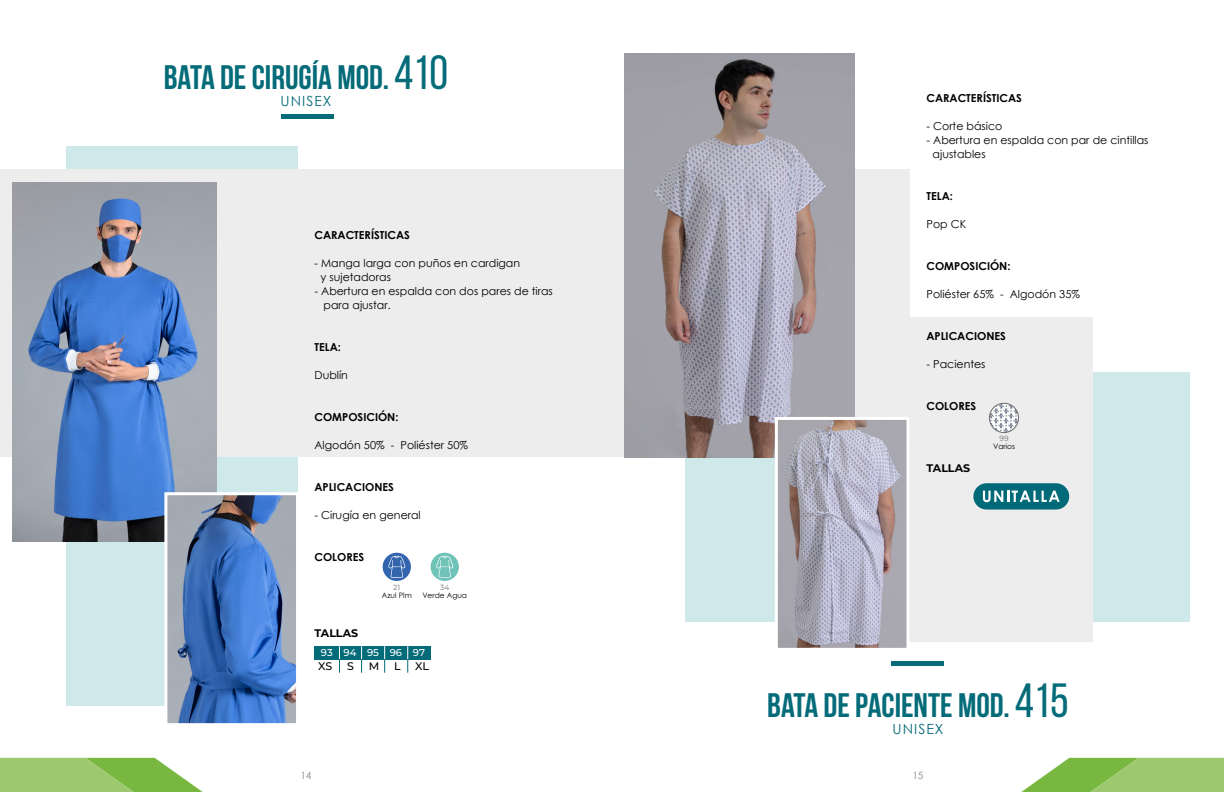
<style>
.page{position:relative;width:1224px;height:792px;background:#fff}
.page>*{position:absolute;margin:0;border:0;box-sizing:border-box;transform-origin:0 0}
.t1{font:700 34px "Bebas Neue";color:#046b79}
.t2{font:14px "Century Gothic";letter-spacing:.075em;color:#046b79}
.t3{font:11px/14px "Century Gothic";color:#000}
.t4{font:700 11px "Century Gothic";color:#000}
.t5{font:700 11px "Montserrat";color:#000}
.t6{font:500 11px "Montserrat";color:#000}
.t7{font:500 10px "Montserrat";color:#fff}
.t8{font:10px "Century Gothic";color:#878787}
.t9{font:7.5px "Century Gothic";color:#000}
.t10{font:7.5px "Montserrat";color:#706f6f}
.s1{font-weight:400;font-size:48px}
</style>
<div class="page">
<div style="left:686px;top:372px;width:504px;height:250px;background:#cfe9eb"></div>
<div style="left:66px;top:146px;width:231px;height:560px;background:#cfe9eb"></div>
<div style="left:0;top:170px;width:909px;height:287px;background:#ededed"></div>
<div style="left:778px;top:317px;width:314px;height:325px;background:#ededed"></div>
<img style="left:12px;top:183px;width:205px;height:358px">
<img style="left:624px;top:53px;width:230px;height:404px">
<hr style="left:281px;top:115px;width:53px;height:4px;background:#046b79">
<hr style="left:892px;top:662px;width:52px;height:4px;background:#046b79">
<svg style="left:1021px;top:758px;width:203px;height:34px;background:#9cc970"></svg>
<svg style="left:0;top:758px;width:203px;height:34px;background:#9cc970"></svg>
<div style="left:315px;top:646px;width:116px;height:13px;background:#046b79"></div>
<svg style="left:339px;top:646px;width:1px;height:27px"></svg>
<svg style="left:361px;top:646px;width:1px;height:27px"></svg>
<svg style="left:384px;top:646px;width:1px;height:27px"></svg>
<svg style="left:407px;top:646px;width:1px;height:27px"></svg>
<div style="left:973px;top:483px;width:96px;height:27px;background:#006a78;border-radius:13px"></div>
<svg style="left:983px;top:491px;width:77px;height:11px"></svg>
<div style="left:383px;top:553px;width:28px;height:28px;background:#3365ae;border-radius:50%"></div>
<svg style="left:388px;top:556px;width:17px;height:22px"></svg>
<div style="left:431px;top:553px;width:28px;height:28px;background:#70c3b8;border-radius:50%"></div>
<svg style="left:436px;top:556px;width:17px;height:22px"></svg>
<img style="left:989px;top:403px;width:30px;height:30px">
<div style="left:989px;top:403px;width:30px;height:30px;border:1px solid #6d6d6d;border-radius:50%"></div>
<img style="left:168px;top:496px;width:127px;height:226px">
<div style="left:164px;top:492px;width:135px;height:234px;border:3px solid #fff"></div>
<img style="left:779px;top:421px;width:126px;height:226px">
<div style="left:775px;top:417px;width:134px;height:234px;border:3px solid #fff"></div>
<h1 class="t1" style="left:164px;top:59px;width:286px">BATA DE CIRUGÍA MOD. <span class="s1">410</span></h1>
<p class="t2" style="left:281px;top:91px;width:52px">UNISEX</p>
<p class="t4" style="left:315px;top:227px;width:97px">CARACTERÍSTICAS</p>
<p class="t3" style="left:321px;top:256px;width:201px;text-indent:-6px">- Manga larga con puños en cardigan y sujetadoras</p>
<p class="t3" style="left:324px;top:284px;width:231px;text-indent:-9px">- Abertura en espalda con dos pares de tiras para ajustar.</p>
<p class="t4" style="left:315px;top:339px;width:28px">TELA:</p>
<p class="t3" style="left:315px;top:368px;width:35px">Dublín</p>
<p class="t4" style="left:315px;top:409px;width:86px">COMPOSICIÓN:</p>
<p class="t3" style="left:315px;top:438px;width:155px">Algodón 50% - Poliéster 50%</p>
<p class="t4" style="left:315px;top:479px;width:81px">APLICACIONES</p>
<p class="t3" style="left:315px;top:508px;width:108px">- Cirugía en general</p>
<p class="t4" style="left:315px;top:549px;width:51px">COLORES</p>
<p class="t10" style="left:393px;top:582px;width:8px">21</p>
<p class="t9" style="left:382px;top:590px;width:31px">Azul Plm</p>
<p class="t10" style="left:440px;top:582px;width:11px">34</p>
<p class="t9" style="left:422px;top:590px;width:46px">Verde Agua</p>
<p class="t5" style="left:315px;top:625px;width:45px">TALLAS</p>
<p class="t7" style="left:321px;top:645px;width:106px">93 94 95 96 97</p>
<p class="t6" style="left:318px;top:658px;width:16px">XS</p>
<p class="t6" style="left:347px;top:658px;width:8px">S</p>
<p class="t6" style="left:369px;top:658px;width:12px">M</p>
<p class="t6" style="left:394px;top:658px;width:8px">L</p>
<p class="t6" style="left:415px;top:658px;width:15px">XL</p>
<p class="t4" style="left:927px;top:89px;width:97px">CARACTERÍSTICAS</p>
<p class="t3" style="left:927px;top:118px;width:77px">- Corte básico</p>
<p class="t3" style="left:933px;top:133px;width:217px;text-indent:-6px">- Abertura en espalda con par de cintillas ajustables</p>
<p class="t4" style="left:927px;top:187px;width:28px">TELA:</p>
<p class="t3" style="left:927px;top:216px;width:41px">Pop CK</p>
<p class="t4" style="left:927px;top:257px;width:86px">COMPOSICIÓN:</p>
<p class="t3" style="left:927px;top:286px;width:155px">Poliéster 65% - Algodón 35%</p>
<p class="t4" style="left:927px;top:327px;width:81px">APLICACIONES</p>
<p class="t3" style="left:927px;top:356px;width:61px">- Pacientes</p>
<p class="t4" style="left:927px;top:397px;width:51px">COLORES</p>
<p class="t5" style="left:927px;top:460px;width:45px">TALLAS</p>
<p class="t10" style="left:1000px;top:433px;width:11px">99</p>
<p class="t9" style="left:993px;top:441px;width:23px">Varios</p>
<h1 class="t1" style="left:767px;top:687px;width:303px">BATA DE PACIENTE MOD. <span class="s1">415</span></h1>
<p class="t2" style="left:893px;top:719px;width:52px">UNISEX</p>
<p class="t8" style="left:300px;top:768px;width:13px">14</p>
<p class="t8" style="left:912px;top:768px;width:13px">15</p>
</div>
